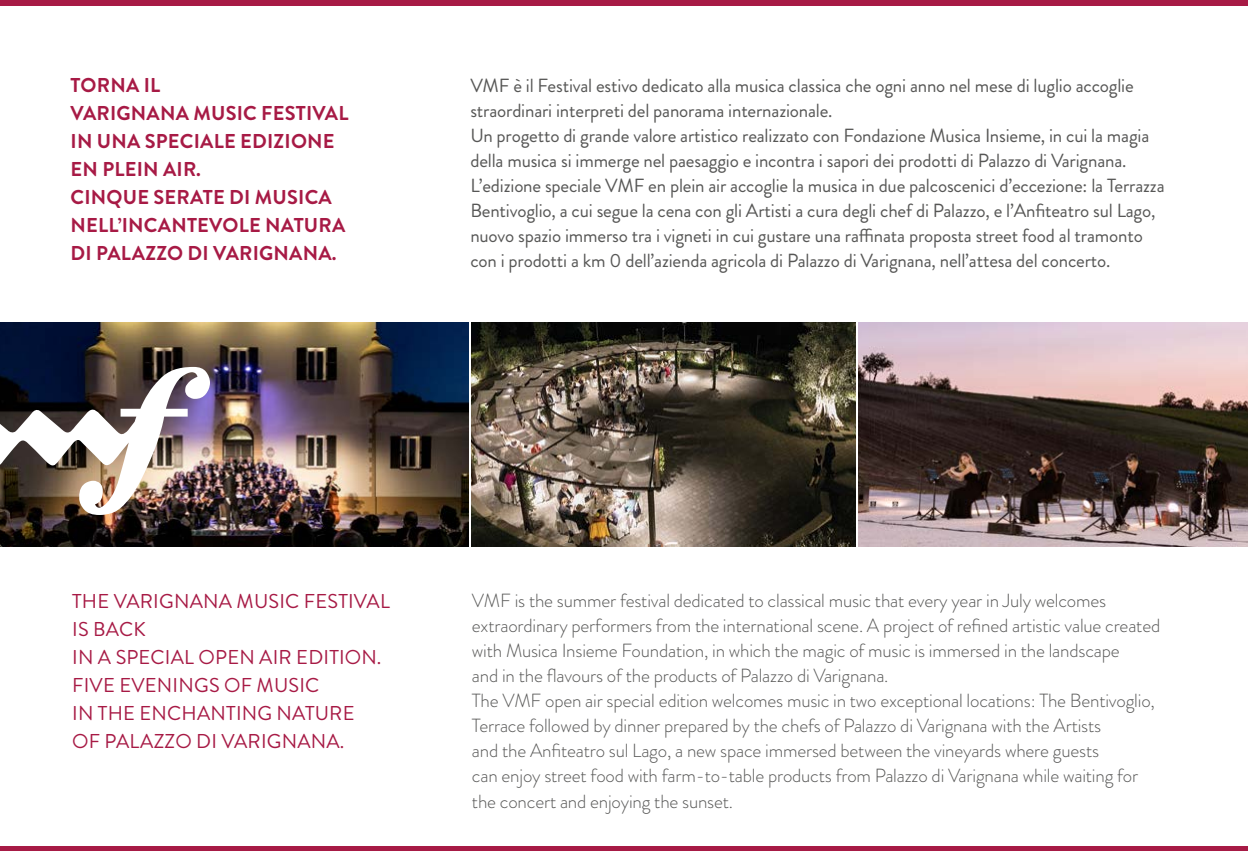
<style>
.page{position:relative;width:1248px;height:851px;background:#fff}
.page>*{position:absolute;margin:0;border:0;box-sizing:border-box;transform-origin:0 0}
.t1{font:700 20px/28px "Brandon Grotesque";letter-spacing:.01em;color:#a71a45}
.t2{font:20px/28px "Brandon Grotesque";letter-spacing:.01em;color:#a71a45}
.t3{font:19px/25px "Brandon Grotesque";letter-spacing:-.01em;color:#575756}
.t4{font:300 19px/25px "Brandon Grotesque";letter-spacing:-.01em;color:#575756}
</style>
<div class="page">
<hr style="left:0;top:846px;width:1247px;height:4px;background:#a71a45">
<div style="left:0;top:0;width:1247px;height:6px;background:#a71a45"></div>
<img style="left:0;top:322px;width:469px;height:224px">
<img style="left:471px;top:322px;width:384px;height:224px">
<img style="left:858px;top:322px;width:389px;height:224px">
<img style="left:0;top:367px;width:210px;height:148px">
<p class="t1" style="left:71px;top:72px;width:279px">TORNA IL<br>VARIGNANA MUSIC FESTIVAL<br>IN UNA SPECIALE EDIZIONE<br>EN PLEIN AIR.<br>CINQUE SERATE DI MUSICA<br>NELL’INCANTEVOLE NATURA<br>DI PALAZZO DI VARIGNANA.</p>
<p class="t3" style="left:470px;top:73px;width:695px">VMF è il Festival estivo dedicato alla musica classica che ogni anno nel mese di luglio accoglie straordinari interpreti del panorama internazionale.<br>Un progetto di grande valore artistico realizzato con Fondazione Musica Insieme, in cui la magia della musica si immerge nel paesaggio e incontra i sapori dei prodotti di Palazzo di Varignana.<br>L’edizione speciale VMF en plein air accoglie la musica in due palcoscenici d’eccezione: la Terrazza Bentivoglio, a cui segue la cena con gli Artisti a cura degli chef di Palazzo, e l’Anfiteatro sul Lago, nuovo spazio immerso tra i vigneti in cui gustare una raffinata proposta street food al tramonto con i prodotti a km 0 dell’azienda agricola di Palazzo di Varignana, nell’attesa del concerto.</p>
<p class="t2" style="left:72px;top:587px;width:319px">THE VARIGNANA MUSIC FESTIVAL<br>IS BACK<br>IN A SPECIAL OPEN AIR EDITION.<br>FIVE EVENINGS OF MUSIC<br>IN THE ENCHANTING NATURE<br>OF PALAZZO DI VARIGNANA.</p>
<p class="t4" style="left:472px;top:588px;width:689px">VMF is the summer festival dedicated to classical music that every year in July welcomes extraordinary performers from the international scene. A project of refined artistic value created with Musica Insieme Foundation, in which the magic of music is immersed in the landscape<br>and in the flavours of the products of Palazzo di Varignana.<br>The VMF open air special edition welcomes music in two exceptional locations: The Bentivoglio, Terrace followed by dinner prepared by the chefs of Palazzo di Varignana with the Artists<br>and the Anfiteatro sul Lago, a new space immersed between the vineyards where guests<br>can enjoy street food with farm-to-table products from Palazzo di Varignana while waiting for the concert and enjoying the sunset.</p>
</div>
